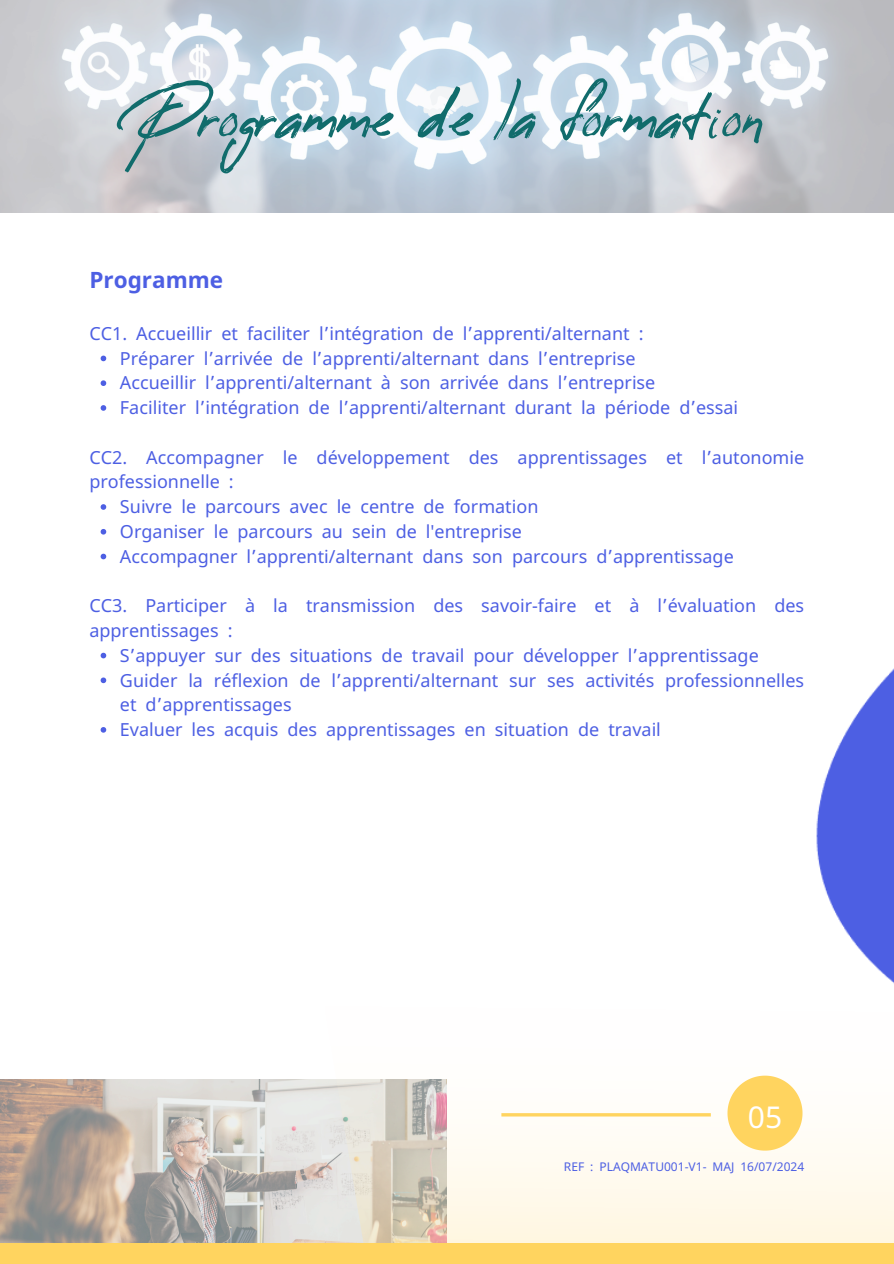
<style>
.page{position:relative;width:894px;height:1264px;background:#fff}
.page>*{position:absolute;margin:0;border:0;box-sizing:border-box;transform-origin:0 0}
.t1{font:54px "Reey";color:#116c6c}
.t2{font:30px "Noto Sans";color:#fff}
.t3{font:700 22.5px "Noto Sans";color:#4d5fe3}
.t4{font:18px/24.8px "Noto Sans";color:#4d5fe3}
.t5{font:12px "Noto Sans";color:#4d5fe3}
.s1{font-family:"Noto Sans Gurmukhi"}
</style>
<div class="page">
<img style="left:0;top:1079px;width:316px;height:164px">
<svg style="left:316px;top:1079px;width:488px;height:164px"></svg>
<svg style="left:101px;top:355px;width:5px;height:6px"></svg>
<svg style="left:101px;top:380px;width:5px;height:6px"></svg>
<svg style="left:101px;top:405px;width:5px;height:6px"></svg>
<svg style="left:101px;top:504px;width:5px;height:6px"></svg>
<svg style="left:101px;top:529px;width:5px;height:5px"></svg>
<svg style="left:101px;top:553px;width:5px;height:6px"></svg>
<svg style="left:101px;top:652px;width:5px;height:6px"></svg>
<svg style="left:101px;top:677px;width:5px;height:6px"></svg>
<svg style="left:101px;top:727px;width:5px;height:5px"></svg>
<hr style="left:501px;top:1113px;width:209px;height:3px;background:#ffd45f">
<div style="left:0;top:1243px;width:893px;height:20px;background:#ffd45f"></div>
<svg style="left:727px;top:1075px;width:75px;height:75px"></svg>
<img style="left:804px;top:669px;width:89px;height:574px">
<img style="left:0;top:0;width:893px;height:213px">
<p class="t1" style="left:132px;top:85px;width:631px">Programme de la formation</p>
<h1 class="t3" style="left:89px;top:264px;width:135px">Programme</h1>
<h2 class="t4" style="left:89px;top:320px;width:555px">CC1. Accueillir et faciliter l<span class="s1">’</span>intégration de l<span class="s1">’</span>apprenti/alternant :</h2>
<h3 class="t4" style="left:120px;top:345px;width:517px">Préparer l<span class="s1">’</span>arrivée de l<span class="s1">’</span>apprenti/alternant dans l<span class="s1">’</span>entreprise</h3>
<p class="t4" style="left:120px;top:370px;width:537px">Accueillir l<span class="s1">’</span>apprenti/alternant à son arrivée dans l<span class="s1">’</span>entreprise</p>
<p class="t4" style="left:120px;top:395px;width:477px">Faciliter l<span class="s1">’</span>intégration de l<span class="s1">’</span>apprenti/alternant durant la</p>
<p class="t4" style="left:604px;top:395px;width:135px">période d<span class="s1">’</span>essai</p>
<p class="t4" style="left:89px;top:444px;width:594px">CC2. Accompagner le développement des apprentissages et</p>
<h3 class="t4" style="left:701px;top:444px;width:104px">l<span class="s1">’</span>autonomie</h3>
<h3 class="t4" style="left:120px;top:469px;width:326px;text-indent:-31px">professionnelle :<br>Suivre le parcours avec le centre de</h3>
<h3 class="t4" style="left:120px;top:494px;width:420px;text-indent:334px">formation<br>Organiser le parcours au sein de l'entreprise<br>Accompagner</h3>
<p class="t4" style="left:246px;top:543px;width:488px">l<span class="s1">’</span>apprenti/alternant dans son parcours d<span class="s1">’</span>apprentissage</p>
<p class="t4" style="left:89px;top:593px;width:716px;text-indent:56px">Participer à la transmission des savoir-faire et à l<span class="s1">’</span>évaluation des apprentissages :</p>
<p class="t4" style="left:120px;top:642px;width:640px">S<span class="s1">’</span>appuyer sur des situations de travail pour développer l<span class="s1">’</span>apprentissage</p>
<h3 class="t4" style="left:120px;top:667px;width:685px">Guider la réflexion de l<span class="s1">’</span>apprenti/alternant sur ses activités professionnelles et d<span class="s1">’</span>apprentissages</h3>
<p class="t4" style="left:120px;top:716px;width:542px">Evaluer les acquis des apprentissages en situation de travail</p>
<p class="t4" style="left:89px;top:593px;width:39px">CC3.</p>
<p class="t2" style="left:747px;top:1095px;width:36px">05</p>
<p class="t5" style="left:563px;top:1157px;width:172px">REF : PLAQMATU001-V1- MAJ</p>
<p class="t5" style="left:740px;top:1157px;width:65px">16/07/2024</p>
</div>
